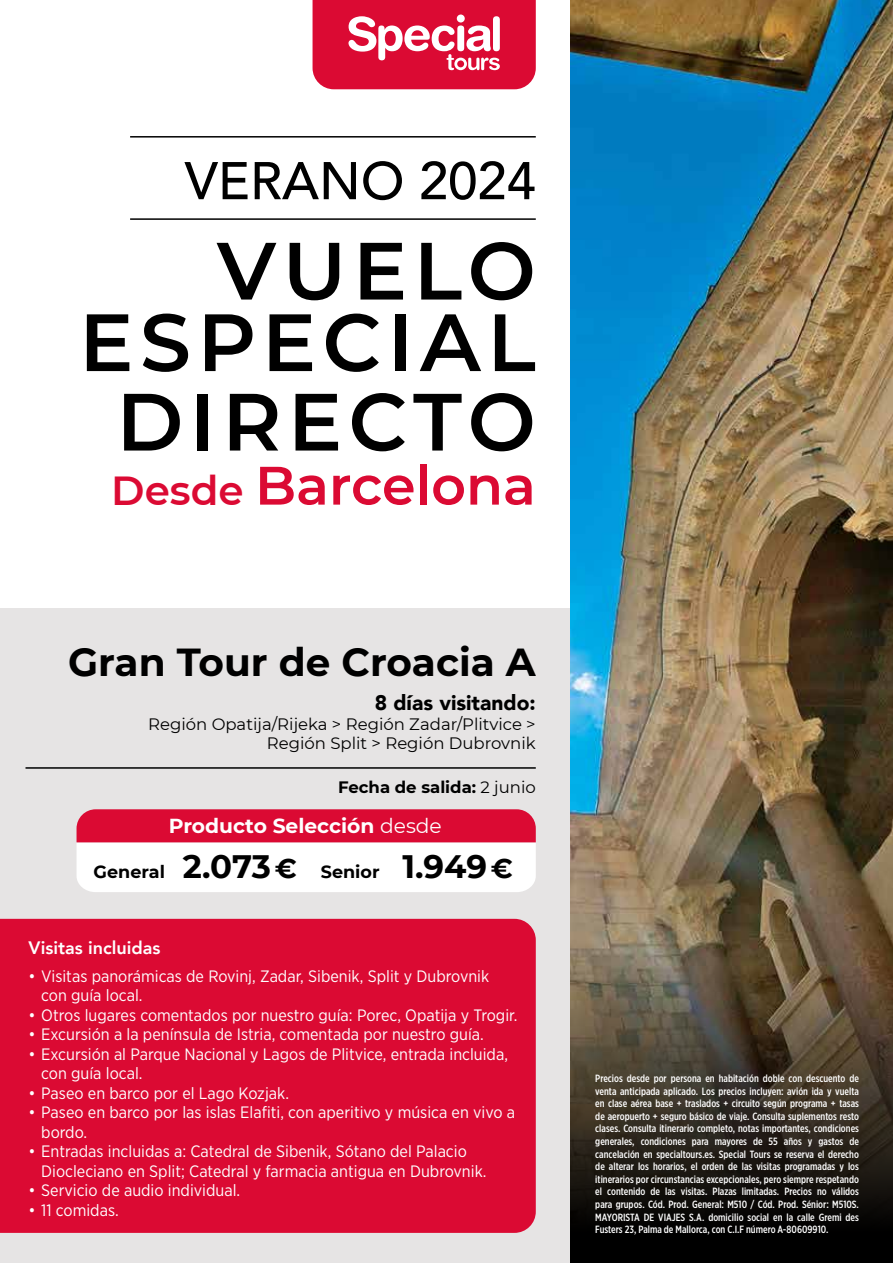
<style>
.page{position:relative;width:893px;height:1263px;background:#fff}
.page>*{position:absolute;margin:0;border:0;box-sizing:border-box;transform-origin:0 0}
.t1{font:600 81px/71.6px "Montserrat";letter-spacing:.08em;color:#000;text-align:right}
.t2{font:600 54px "Montserrat";color:#db0a33}
.t3{font:500 52.5px "Avenir";color:#000}
.t4{font:700 39px "Montserrat";color:#000}
.t5{font:900 21px "Avenir";color:#000}
.t6{font:700 20.25px "Montserrat";color:#fff}
.t7{font:800 18px "Avenir";color:#fff}
.t8{font:700 17.55px "Montserrat";color:#000}
.t9{font:16.5px/19.5px "Gotham Narrow";color:#fff}
.t10{font:16.5px/19.5px "Montserrat";color:#000;text-align:right}
.t11{font:700 16.5px "Montserrat";color:#000}
.t12{font:500 10.5px/12.6px "Gotham X Narrow";color:#fff;text-align:justify}
.s1{font-size:40.5px}
.s2{font-weight:400}
.s3{font-size:32.4px}
.s4{font-size:27px}
</style>
<div class="page">
<img style="left:570px;top:0;width:323px;height:965px">
<svg style="left:570px;top:965px;width:323px;height:298px;background:#342d22"></svg>
<svg style="left:313px;top:0;width:223px;height:89px;background:#e03153"></svg>
<hr style="left:130px;top:136px;width:406px;height:2px;background:#000">
<hr style="left:130px;top:218px;width:406px;height:2px;background:#000">
<div style="left:0;top:609px;width:570px;height:654px;background:#e6e4e4"></div>
<hr style="left:26px;top:767px;width:510px;height:2px;background:#000">
<svg style="left:77px;top:809px;width:459px;height:83px;background:#f09eae"></svg>
<div style="left:0;top:919px;width:536px;height:314px;background:#db0a33"></div>
<h3 class="t3" style="left:185px;top:136px;width:353px">VERANO 2024</h3>
<h1 class="t1" style="left:79px;top:231px;width:458px">VUELO<br>ESPECIAL</h1>
<h1 class="t1" style="left:116px;top:382px;width:421px">DIRECTO</h1>
<h2 class="t2" style="left:111px;top:447px;width:426px"><span class="s1">Desde</span> Barcelona</h2>
<h3 class="t4" style="left:68px;top:634px;width:469px">Gran Tour de Croacia A</h3>
<h3 class="t5" style="left:375px;top:685px;width:163px">8 días visitando:</h3>
<h3 class="t10" style="left:148px;top:713px;width:389px">Región Opatija/Rijeka &gt; Región Zadar/Plitvice &gt;<br>Región Split &gt; Región Dubrovnik</h3>
<h3 class="t11" style="left:338px;top:775px;width:199px">Fecha de salida: <span class="s2">2 junio</span></h3>
<h3 class="t6" style="left:169px;top:811px;width:275px">Producto Selección <span class="s2">desde</span></h3>
<h3 class="t8" style="left:94px;top:859px;width:421px">General <span class="s3">2.073</span> <span class="s4">€</span> Senior <span class="s3">1.949</span> <span class="s4">€</span></h3>
<h3 class="t7" style="left:29px;top:933px;width:133px">Visitas incluidas</h3>
<h3 class="t9" style="left:41px;top:966px;width:449px;text-indent:-13px">• Visitas panorámicas de Rovinj, Zadar, Sibenik, Split y Dubrovnik con guía local.</h3>
<h3 class="t9" style="left:29px;top:1005px;width:490px">• Otros lugares comentados por nuestro guía: Porec, Opatija y Trogir.</h3>
<h3 class="t9" style="left:29px;top:1024px;width:457px">• Excursión a la península de Istria, comentada por nuestro guía.</h3>
<h3 class="t9" style="left:41px;top:1044px;width:468px;text-indent:-13px">• Excursión al Parque Nacional y Lagos de Plitvice, entrada incluida, con guía local.</h3>
<h3 class="t9" style="left:29px;top:1083px;width:262px">• Paseo en barco por el Lago Kozjak.</h3>
<h3 class="t9" style="left:41px;top:1102px;width:475px;text-indent:-13px">• Paseo en barco por las islas Elafiti, con aperitivo y música en vivo a bordo.</h3>
<h3 class="t9" style="left:41px;top:1141px;width:447px;text-indent:-13px">• Entradas incluidas a: Catedral de Sibenik, Sótano del Palacio<br>Diocleciano en Split; Catedral y farmacia antigua en Dubrovnik.</h3>
<h3 class="t9" style="left:29px;top:1180px;width:213px">• Servicio de audio individual.</h3>
<h3 class="t9" style="left:29px;top:1200px;width:92px">• 11 comidas.</h3>
<p class="t12" style="left:595px;top:1072px;width:265px">Precios desde por persona en habitación doble con descuento de venta anticipada aplicado. Los precios incluyen: avión ida y vuelta en clase aérea base + traslados + circuito según programa + tasas de aeropuerto + seguro básico de viaje. Consulta suplementos resto clases. Consulta itinerario completo, notas importantes, condiciones generales, condiciones para mayores de 55 años y gastos de cancelación en specialtours.es. Special Tours se reserva el derecho de alterar los horarios, el orden de las visitas programadas y los itinerarios por circunstancias excepcionales, pero siempre respetando el contenido de las visitas. Plazas limitadas. Precios no válidos para grupos. Cód. Prod. General: M510 / Cód. Prod. Sénior: M510S.<br>MAYORISTA DE VIAJES S.A. domicilio social en la calle Gremi des Fusters 23, Palma de Mallorca, con C.I.F número A-80609910.</p>
</div>
